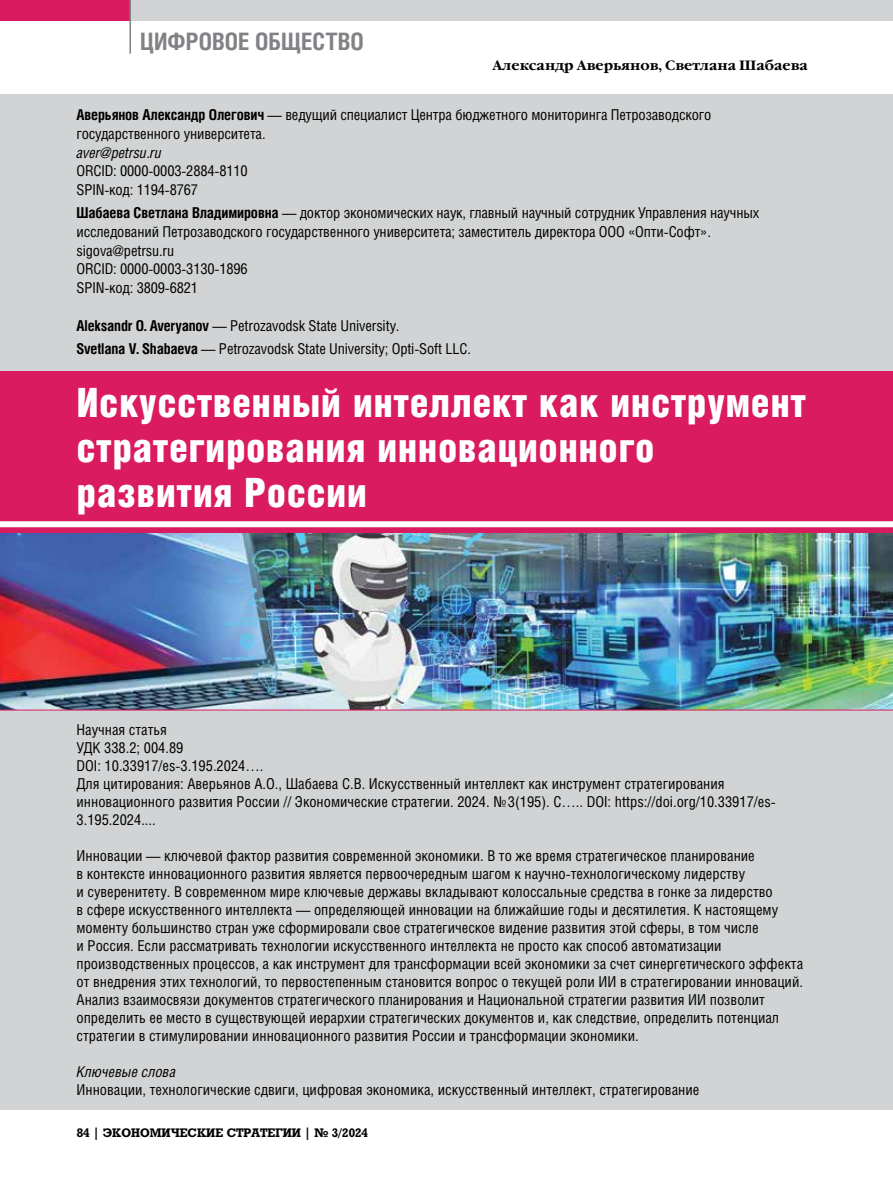
<style>
.page{position:relative;width:893px;height:1191px;background:#fff}
.page>*{position:absolute;margin:0;border:0;box-sizing:border-box;transform-origin:0 0}
.t1{font:40.5px/45px "Helios Cond Black C";letter-spacing:.01em;color:#fff}
.t2{font:700 24px "Helios Cond C";letter-spacing:.005em;color:#808285}
.t3{font:15px/18px "Helios Cond C";color:#000}
.t4{font:italic 15px "Helios Cond C";color:#000}
.t5{font:700 13.5px "Garamond C";color:#000}
.t6{font:700 12px "Rodeo C";color:#000}
.s1{font-weight:700}
</style>
<div class="page">
<div style="left:0;top:0;width:893px;height:21px;background:#d1d3d4"></div>
<div style="left:0;top:0;width:130px;height:21px;background:#da1b60"></div>
<hr style="left:129px;top:0;width:2px;height:54px;background:#808285">
<img style="left:0;top:532px;width:893px;height:177px">
<div style="left:0;top:94px;width:893px;height:285px;background:#d1d3d4"></div>
<div style="left:0;top:371px;width:893px;height:161px;background:#da1b60"></div>
<svg style="left:0;top:527px;width:893px;height:1px"></svg>
<div style="left:0;top:521px;width:893px;height:6px;background:#fff"></div>
<div style="left:0;top:709px;width:893px;height:400px;background:#d1d3d4"></div>
<hr style="left:0;top:709px;width:893px;height:1px;background:#da1b60">
<h2 class="t2" style="left:140px;top:27px;width:225px">ЦИФРОВОЕ ОБЩЕСТВО</h2>
<p class="t5" style="left:493px;top:58px;width:317px">Александр Аверьянов, Светлана Шабаева</p>
<p class="t3" style="left:77px;top:105px;width:636px;line-height:18.8px"><span class="s1">Аверьянов Александр Олегович</span> — ведущий специалист Центра бюджетного мониторинга Петрозаводского государственного университета.</p>
<p class="t4" style="left:77px;top:143px;width:87px">aver@petrsu.ru</p>
<p class="t3" style="left:77px;top:161px;width:173px;line-height:18.8px">ORCID: 0000-0003-2884-8110<br>SPIN-код: 1194-8767</p>
<p class="t3" style="left:77px;top:203px;width:684px;line-height:18.8px"><span class="s1">Шабаева Светлана Владимировна</span> — доктор экономических наук, главный научный сотрудник Управления научных исследований Петрозаводского государственного университета; заместитель директора ООО «Опти-Софт». sigova@petrsu.ru<br>ORCID: 0000-0003-3130-1896<br>SPIN-код: 3809-6821</p>
<p class="t3" style="left:77px;top:313px;width:396px;line-height:23px"><span class="s1">Aleksandr O. Averyanov</span> — Petrozavodsk State University.<br><span class="s1">Svetlana V. Shabaeva</span> — Petrozavodsk State University; Opti-Soft LLC.</p>
<h1 class="t1" style="left:77px;top:379px;width:731px">Искусственный интеллект как инструмент стратегирования инновационного развития России</h1>
<p class="t3" style="left:77px;top:720px;width:701px">Научная статья<br>УДК 338.2; 004.89<br>DOI: 10.33917/es-3.195.2024….<br>Для цитирования: Аверьянов А.О., Шабаева С.В. Искусственный интеллект как инструмент стратегирования инновационного развития России // Экономические стратегии. 2024. №3(195). С….. DOI: https://doi.org/10.33917/es-3.195.2024....</p>
<p class="t3" style="left:77px;top:846px;width:728px">Инновации — ключевой фактор развития современной экономики. В то же время стратегическое планирование<br>в контексте инновационного развития является первоочередным шагом к научно-технологическому лидерству<br>и суверенитету. В современном мире ключевые державы вкладывают колоссальные средства в гонке за лидерство<br>в сфере искусственного интеллекта — определяющей инновации на ближайшие годы и десятилетия. К настоящему моменту большинство стран уже сформировали свое стратегическое видение развития этой сферы, в том числе<br>и Россия. Если рассматривать технологии искусственного интеллекта не просто как способ автоматизации производственных процессов, а как инструмент для трансформации всей экономики за счет синергетического эффекта от внедрения этих технологий, то первостепенным становится вопрос о текущей роли ИИ в стратегировании инноваций.<br>Анализ взаимосвязи документов стратегического планирования и Национальной стратегии развития ИИ позволит определить ее место в существующей иерархии стратегических документов и, как следствие, определить потенциал стратегии в стимулировании инновационного развития России и трансформации экономики.</p>
<p class="t4" style="left:77px;top:1062px;width:101px">Ключевые слова</p>
<p class="t3" style="left:77px;top:1080px;width:624px">Инновации, технологические сдвиги, цифровая экономика, искусственный интеллект, стратегирование</p>
<p class="t6" style="left:77px;top:1125px;width:293px">84 | ЭКОНОМИЧЕСКИЕ СТРАТЕГИИ | № 3/2024</p>
</div>
